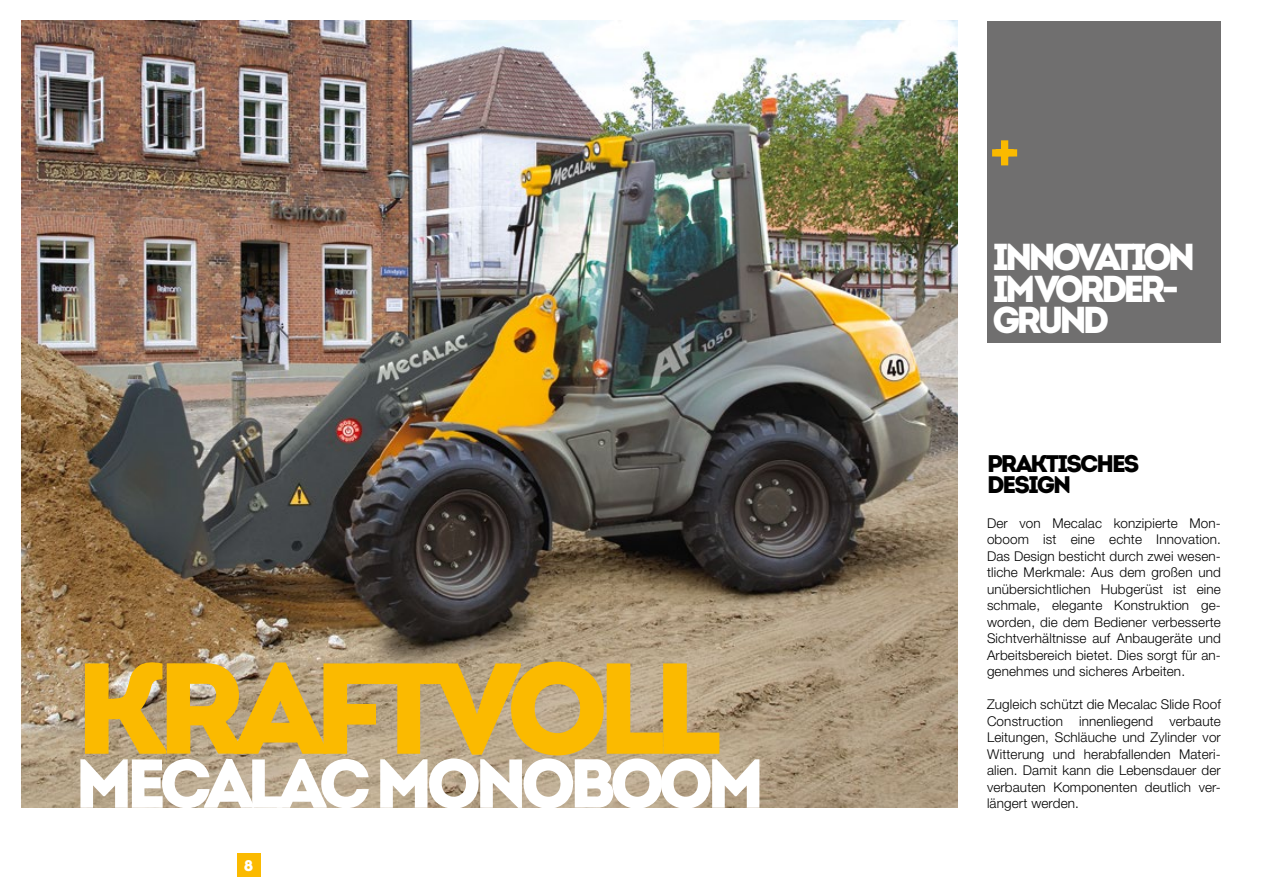
<style>
.page{position:relative;width:1263px;height:893px;background:#fff}
.page>*{position:absolute;margin:0;border:0;box-sizing:border-box;transform-origin:0 0}
.t1{font:900 129px "Intro";letter-spacing:-.09em;color:#fbba00}
.t2{font:900 69px "Intro";letter-spacing:-.09em;color:#fff}
.t3{font:900 37.5px/31.5px "Intro";letter-spacing:-.11em;color:#fff}
.t4{font:900 24px/21px "Intro";letter-spacing:-.08em;color:#000}
.t5{font:900 15.45px "Intro";color:#fff}
.t6{font:300 13.5px/16.5px "Helvetica Neue LT Pro";letter-spacing:.01em;color:#000;text-align:justify}
</style>
<div class="page">
<div style="left:237px;top:853px;width:23px;height:23px;background:#fbba00"></div>
<img style="left:22px;top:21px;width:935px;height:786px">
<div style="left:987px;top:21px;width:234px;height:321px;background:#706f6f"></div>
<svg style="left:992px;top:140px;width:26px;height:26px"></svg>
<h1 class="t1" style="left:75px;top:624px;width:648px">KRAFTVOLL</h1>
<h2 class="t2" style="left:75px;top:738px;width:691px">MECALAC MONOBOOM</h2>
<p class="t5" style="left:244px;top:855px;width:11px">8</p>
<h3 class="t3" style="left:992px;top:241px;width:204px">INNOVATION<br>IM VORDER-<br>GRUND</h3>
<h3 class="t4" style="left:987px;top:453px;width:154px">PRAKTISCHES<br>DESIGN</h3>
<p class="t6" style="left:987px;top:514px;width:235px">Der von Mecalac konzipierte Mon&shy;oboom ist eine echte Innovation.<br>Das Design besticht durch zwei wesen&shy;tliche Merkmale: Aus dem großen und unübersichtlichen Hubgerüst ist eine schmale, elegante Konstruktion ge&shy;worden, die dem Bediener verbesserte Sichtverhältnisse auf Anbaugeräte und Arbeitsbereich bietet. Dies sorgt für an&shy;genehmes und sicheres Arbeiten.</p>
<p class="t6" style="left:987px;top:696px;width:235px">Zugleich schützt die Mecalac Slide Roof Construction innenliegend verbaute Leitungen, Schläuche und Zylinder vor Witterung und herabfallenden Materi&shy;alien. Damit kann die Lebensdauer der verbauten Komponenten deutlich ver&shy;längert werden.</p>
</div>
